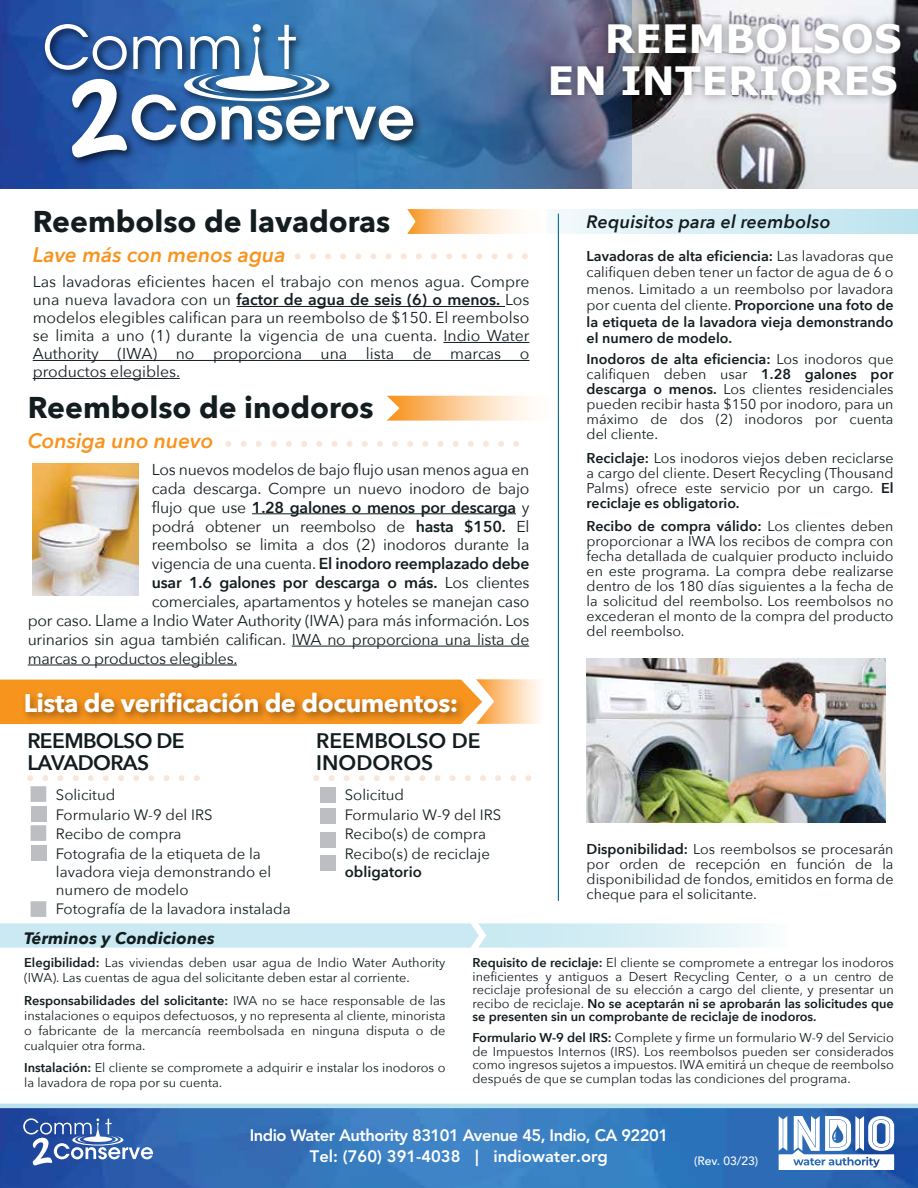
<style>
.page{position:relative;width:918px;height:1188px;background:#fff}
.page>*{position:absolute;margin:0;border:0;box-sizing:border-box;transform-origin:0 0}
.t1{font:700 39px/42px "Verdana";color:#fff;text-align:right}
.t2{font:700 30px "Avenir Next";color:#131c1f}
.t3{font:27px "Wingdings";color:#bdbec1}
.t4{font:700 25.5px "Avenir Next";letter-spacing:-.02em;color:#fff}
.t5{font:italic 600 21px "Avenir Next";color:#f7941e}
.t6{font:600 21px/22.5px "Avenir Next";letter-spacing:-.03em;color:#131c1f}
.t7{font:600 21px/22.5px "Avenir Next";color:#131c1f}
.t8{font:italic 600 18px "Avenir Next";letter-spacing:.01em;color:#131c1f}
.t9{font:800 16.5px/21px "Avenir LT Std";letter-spacing:-.03em;color:#fff;text-align:center}
.t10{font:italic 700 16.5px "Avenir Next";letter-spacing:.01em;color:#131c1f}
.t11{font:15.75px/18px "Avenir Next";letter-spacing:-.015em;color:#131c1f;text-align:justify}
.t12{font:600 15.75px "Avenir Next";letter-spacing:-.015em;color:#131c1f}
.t13{font:15px/19.5px "Avenir Next";color:#131c1f}
.t14{font:600 15px "Avenir Next";color:#131c1f}
.t15{font:14.25px/15px "Avenir Next";color:#131c1f;text-align:justify}
.t16{font:12.75px/13.5px "Avenir Next";color:#131c1f;text-align:justify}
.t17{font:500 12px "Avenir";color:#fdfefe}
.s1{font-weight:600}
.s2{font-weight:400}
</style>
<div class="page">
<hr style="left:236px;top:306px;width:269px;height:1px;background:#131c1f">
<hr style="left:444px;top:342px;width:85px;height:1px;background:#131c1f">
<hr style="left:33px;top:360px;width:496px;height:1px;background:#131c1f">
<svg style="left:33px;top:378px;width:25px;height:1px"></svg>
<hr style="left:58px;top:378px;width:111px;height:1px;background:#131c1f">
<hr style="left:252px;top:513px;width:264px;height:1px;background:#131c1f">
<hr style="left:292px;top:646px;width:237px;height:1px;background:#131c1f">
<hr style="left:28px;top:665px;width:209px;height:1px;background:#131c1f">
<svg style="left:0;top:679px;width:540px;height:45px;background:#ea9530"></svg>
<svg style="left:407px;top:209px;width:113px;height:25px;background:#fcd6ad"></svg>
<svg style="left:387px;top:396px;width:171px;height:25px"></svg>
<svg style="left:316px;top:775px;width:216px;height:6px"></svg>
<svg style="left:298px;top:253px;width:228px;height:6px"></svg>
<svg style="left:228px;top:441px;width:291px;height:6px"></svg>
<div style="left:547px;top:209px;width:371px;height:25px;background:linear-gradient(to right,#f2f9fb,#bbe3ee)"></div>
<svg style="left:0;top:923px;width:764px;height:25px;background:#d1ecf3"></svg>
<hr style="left:558px;top:214px;width:1px;height:687px;background:#0c6a94">
<img style="left:0;top:0;width:631px;height:189px">
<img style="left:480px;top:6px;width:438px;height:183px">
<img style="left:38px;top:17px;width:388px;height:154px">
<svg style="left:45px;top:24px;width:369px;height:133px"></svg>
<img style="left:587px;top:658px;width:299px;height:164px">
<img style="left:33px;top:463px;width:105px;height:132px">
<div style="left:320px;top:808px;width:15px;height:15px;background:#bdbec1"></div>
<div style="left:320px;top:832px;width:15px;height:15px;background:#bdbec1"></div>
<div style="left:320px;top:855px;width:15px;height:16px;background:#bdbec1"></div>
<div style="left:320px;top:787px;width:15px;height:15px;background:#bdbec1"></div>
<div style="left:31px;top:845px;width:16px;height:16px;background:#bdbec1"></div>
<img style="left:0;top:1108px;width:918px;height:80px">
<hr style="left:0;top:1104px;width:918px;height:4px;background:#b9e2ee">
<svg style="left:23px;top:1118px;width:130px;height:47px;background:#5578b9"></svg>
<svg style="left:779px;top:1116px;width:115px;height:54px"></svg>
<svg style="left:30px;top:775px;width:170px;height:47px"></svg>
<h1 class="t1" style="left:548px;top:18px;width:356px">REEMBOLSOS<br>EN INTERIORES</h1>
<h2 class="t2" style="left:33px;top:195px;width:359px">Reembolso de lavadoras</h2>
<h3 class="t5" style="left:33px;top:236px;width:255px">Lave más con menos agua</h3>
<p class="t11" style="left:33px;top:272px;width:498px">Las lavadoras eficientes hacen el trabajo con menos agua. Compre una nueva lavadora con un <span class="s1">factor de agua de seis (6) o menos.</span> Los modelos elegibles califican para un reembolso de $150. El reembolso se limita a uno (1) durante la vigencia de una cuenta. Indio Water Authority (IWA) no proporciona una lista de marcas o productos elegibles.</p>
<h2 class="t2" style="left:28px;top:382px;width:347px">Reembolso de inodoros</h2>
<h3 class="t5" style="left:28px;top:423px;width:187px">Consiga uno nuevo</h3>
<p class="t11" style="left:152px;top:460px;width:379px">Los nuevos modelos de bajo flujo usan menos agua en</p>
<p class="t11" style="left:152px;top:479px;width:379px">cada descarga. Compre un nuevo inodoro de bajo</p>
<p class="t12" style="left:152px;top:494px;width:379px"><span class="s2">flujo que use</span> 1.28 galones o menos por descarga <span class="s2">y</span></p>
<p class="t11" style="left:152px;top:516px;width:379px">podrá obtener un reembolso de <span class="s1">hasta $150.</span> El</p>
<p class="t11" style="left:152px;top:535px;width:379px">reembolso se limita a dos (2) inodoros durante la</p>
<p class="t12" style="left:152px;top:550px;width:379px"><span class="s2">vigencia de una cuenta.</span> El inodoro reemplazado debe</p>
<p class="t12" style="left:152px;top:569px;width:379px">usar 1.6 galones por descarga o más. <span class="s2">Los clientes</span></p>
<p class="t11" style="left:152px;top:592px;width:379px">comerciales, apartamentos y hoteles se manejan caso</p>
<p class="t11" style="left:28px;top:611px;width:503px">por caso. Llame a Indio Water Authority (IWA) para más información. Los</p>
<p class="t11" style="left:28px;top:630px;width:503px">urinarios sin agua también califican. IWA no proporciona una lista de</p>
<p class="t11" style="left:28px;top:649px;width:211px">marcas o productos elegibles.</p>
<h3 class="t4" style="left:24px;top:681px;width:436px">Lista de verificación de documentos:</h3>
<h3 class="t6" style="left:27px;top:728px;width:159px">REEMBOLSO DE<br>LAVADORAS</h3>
<p class="t13" style="left:56px;top:784px;width:206px">Solicitud<br>Formulario W-9 del IRS<br>Recibo de compra<br>Fotografia de la etiqueta de la</p>
<p class="t13" style="left:56px;top:862px;width:217px;line-height:18px">lavadora vieja demonstrando el numero de modelo</p>
<p class="t13" style="left:56px;top:898px;width:236px">Fotografía de la lavadora instalada</p>
<h3 class="t3" style="left:29px;top:894px;width:22px">■</h3>
<p class="t10" style="left:24px;top:924px;width:192px">Términos y Condiciones</p>
<h3 class="t7" style="left:316px;top:728px;width:166px">REEMBOLSO DE<br>INODOROS</h3>
<p class="t13" style="left:345px;top:784px;width:158px">Solicitud<br>Formulario W-9 del IRS<br>Recibo(s) de compra<br>Recibo(s) de reciclaje</p>
<p class="t14" style="left:345px;top:858px;width:79px">obligatorio</p>
<p class="t8" style="left:587px;top:206px;width:245px">Requisitos para el reembolso</p>
<p class="t15" style="left:587px;top:247px;width:308px;line-height:16.5px"><span class="s1">Lavadoras de alta eficiencia:</span> Las lavadoras que califiquen deben tener un factor de agua de 6 o menos. Limitado a un reembolso por lavadora por cuenta del cliente. <span class="s1">Proporcione una foto de la etiqueta de la lavadora vieja demonstrando el numero de modelo.</span></p>
<p class="t15" style="left:587px;top:351px;width:308px"><span class="s1">Inodoros de alta eficiencia:</span> Los inodoros que califiquen deben usar <span class="s1">1.28 galones por descarga o menos.</span> Los clientes residenciales pueden recibir hasta $150 por inodoro, para un máximo de dos (2) inodoros por cuenta del cliente.</p>
<p class="t15" style="left:587px;top:450px;width:308px"><span class="s1">Reciclaje:</span> Los inodoros viejos deben reciclarse a cargo del cliente. Desert Recycling (Thousand Palms) ofrece este servicio por un cargo. <span class="s1">El reciclaje es obligatorio.</span></p>
<p class="t15" style="left:587px;top:518px;width:308px"><span class="s1">Recibo de compra válido:</span> Los clientes deben proporcionar a IWA los recibos de compra con fecha detallada de cualquier producto incluido en este programa. La compra debe realizarse dentro de los 180 días siguientes a la fecha de la solicitud del reembolso. Los reembolsos no excederan el monto de la compra del producto del reembolso.</p>
<p class="t15" style="left:587px;top:840px;width:308px"><span class="s1">Disponibilidad:</span> Los reembolsos se procesarán por orden de recepción en función de la disponibilidad de fondos, emitidos en forma de cheque para el solicitante.</p>
<p class="t16" style="left:24px;top:955px;width:423px;line-height:15px"><span class="s1">Elegibilidad:</span> Las viviendas deben usar agua de Indio Water Authority (IWA). Las cuentas de agua del solicitante deben estar al corriente.</p>
<p class="t16" style="left:24px;top:992px;width:423px;line-height:15px"><span class="s1">Responsabilidades del solicitante:</span> IWA no se hace responsable de las instalaciones o equipos defectuosos, y no representa al cliente, minorista o fabricante de la mercancía reembolsada en ninguna disputa o de cualquier otra forma.</p>
<p class="t16" style="left:24px;top:1060px;width:423px;line-height:15px"><span class="s1">Instalación:</span> El cliente se compromete a adquirir e instalar los inodoros o la lavadora de ropa por su cuenta.</p>
<p class="t16" style="left:473px;top:955px;width:423px"><span class="s1">Requisito de reciclaje:</span> El cliente se compromete a entregar los inodoros ineficientes y antiguos a Desert Recycling Center, o a un centro de reciclaje profesional de su elección a cargo del cliente, y presentar un recibo de reciclaje. <span class="s1">No se aceptarán ni se aprobarán las solicitudes que se presenten sin un comprobante de reciclaje de inodoros.</span></p>
<p class="t16" style="left:473px;top:1030px;width:423px"><span class="s1">Formulario W-9 del IRS:</span> Complete y firme un formulario W-9 del Servicio de Impuestos Internos (IRS). Los reembolsos pueden ser considerados como ingresos sujetos a impuestos. IWA emitirá un cheque de reembolso después de que se cumplan todas las condiciones del programa.</p>
<p class="t9" style="left:250px;top:1125px;width:420px">Indio Water Authority 83101 Avenue 45, Indio, CA 92201<br>Tel: (760) 391-4038 | indiowater.org</p>
<p class="t17" style="left:694px;top:1150px;width:65px">(Rev. 03/23)</p>
</div>
